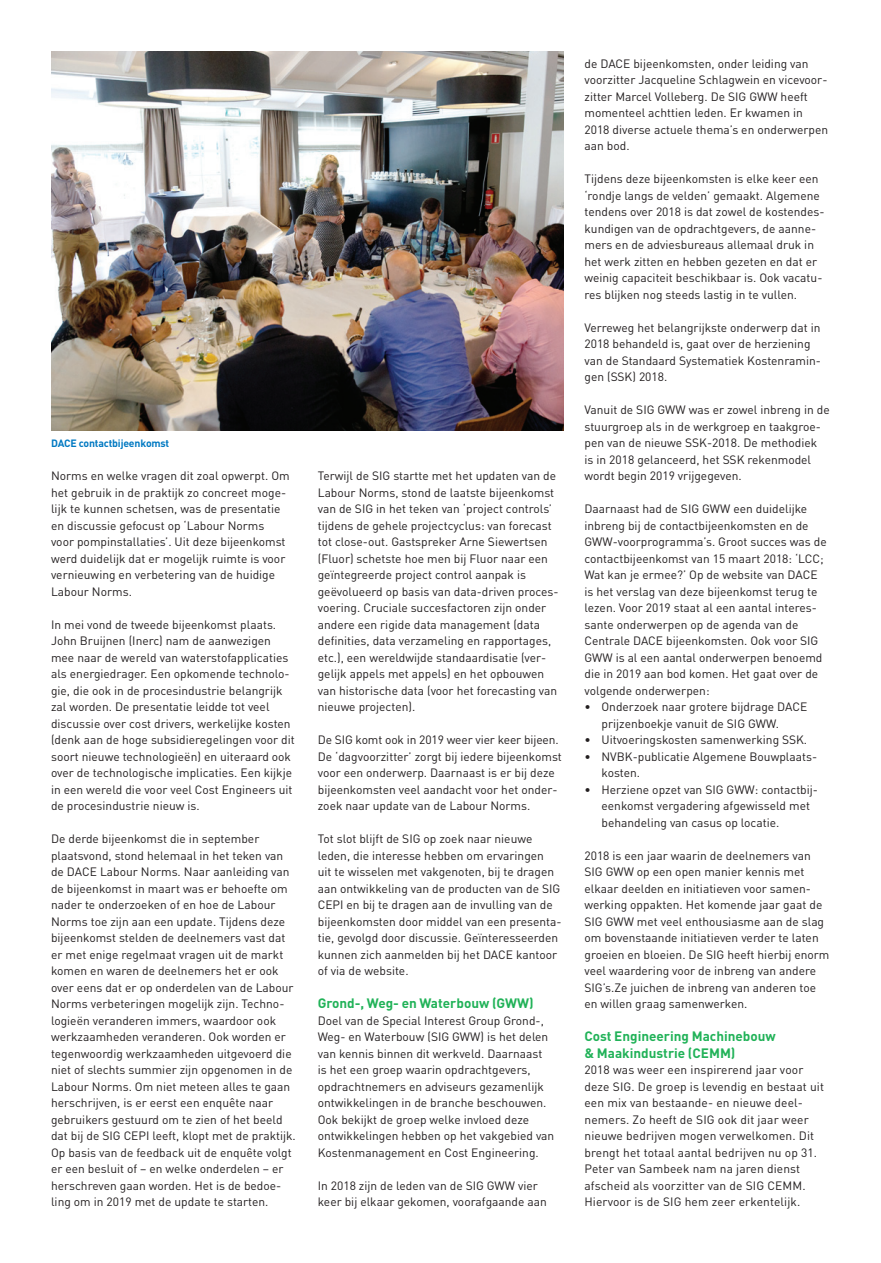
<style>
.page{position:relative;width:881px;height:1263px;background:#fff}
.page>*{position:absolute;margin:0;border:0;box-sizing:border-box;transform-origin:0 0}
.t1{font:700 13.5px/16.5px "DIN Pro";color:#21b258}
.t2{font:12px/16.5px "DIN Pro";color:#231f20}
.t3{font:700 10.5px "DIN Pro";letter-spacing:-.015em;color:#0079c2}
</style>
<div class="page">
<img style="left:51px;top:51px;width:512px;height:379px">
<p class="t3" style="left:51px;top:436px;width:120px">DACE contactbijeenkomst</p>
<p class="t2" style="left:51px;top:467px;width:240px">Norms en welke vragen dit zoal opwerpt. Om het gebruik in de praktijk zo concreet moge&shy;lijk te kunnen schetsen, was de presentatie en discussie gefocust op ‘Labour Norms voor pompinstallaties’. Uit deze bijeenkomst werd duidelijk dat er mogelijk ruimte is voor vernieuwing en verbetering van de huidige Labour Norms.</p>
<p class="t2" style="left:51px;top:615px;width:245px">In mei vond de tweede bijeenkomst plaats.<br>John Bruijnen (Inerc) nam de aanwezigen mee naar de wereld van waterstofapplicaties als energiedrager. Een opkomende technolo&shy;gie, die ook in de procesindustrie belangrijk zal worden. De presentatie leidde tot veel discussie over cost drivers, werkelijke kosten (denk aan de hoge subsidieregelingen voor dit soort nieuwe technologieën) en uiteraard ook over de technologische implicaties. Een kijkje in een wereld die voor veel Cost Engineers uit de procesindustrie nieuw is.</p>
<p class="t2" style="left:51px;top:830px;width:246px">De derde bijeenkomst die in september plaatsvond, stond helemaal in het teken van de DACE Labour Norms. Naar aanleiding van de bijeenkomst in maart was er behoefte om nader te onderzoeken of en hoe de Labour Norms toe zijn aan een update. Tijdens deze bijeenkomst stelden de deelnemers vast dat er met enige regelmaat vragen uit de markt komen en waren de deelnemers het er ook over eens dat er op onderdelen van de Labour Norms verbeteringen mogelijk zijn. Techno&shy;logieën veranderen immers, waardoor ook werkzaamheden veranderen. Ook worden er tegenwoordig werkzaamheden uitgevoerd die niet of slechts summier zijn opgenomen in de Labour Norms. Om niet meteen alles te gaan herschrijven, is er eerst een enquête naar gebruikers gestuurd om te zien of het beeld dat bij de SIG CEPI leeft, klopt met de praktijk.<br>Op basis van de feedback uit de enquête volgt er een besluit of – en welke onderdelen – er herschreven gaan worden. Het is de bedoe&shy;ling om in 2019 met de update te starten.</p>
<p class="t2" style="left:317px;top:467px;width:242px">Terwijl de SIG startte met het updaten van de Labour Norms, stond de laatste bijeenkomst van de SIG in het teken van ‘project controls’ tijdens de gehele projectcyclus: van forecast tot close-out. Gastspreker Arne Siewertsen (Fluor) schetste hoe men bij Fluor naar een geïntegreerde project control aanpak is geëvolueerd op basis van data-driven proces&shy;voering. Cruciale succesfactoren zijn onder andere een rigide data management (data definities, data verzameling en rapportages, etc.), een wereldwijde standaardisatie (ver&shy;gelijk appels met appels) en het opbouwen van historische data (voor het forecasting van nieuwe projecten).</p>
<p class="t2" style="left:317px;top:731px;width:245px">De SIG komt ook in 2019 weer vier keer bijeen.<br>De ‘dagvoorzitter’ zorgt bij iedere bijeenkomst voor een onderwerp. Daarnaast is er bij deze bijeenkomsten veel aandacht voor het onder&shy;zoek naar update van de Labour Norms.</p>
<p class="t2" style="left:317px;top:830px;width:245px">Tot slot blijft de SIG op zoek naar nieuwe leden, die interesse hebben om ervaringen<br>uit te wisselen met vakgenoten, bij te dragen aan ontwikkeling van de producten van de SIG CEPI en bij te dragen aan de invulling van de bijeenkomsten door middel van een presenta&shy;tie, gevolgd door discussie. Geïnteresseerden kunnen zich aanmelden bij het DACE kantoor of via de website.</p>
<p class="t1" style="left:317px;top:994px;width:217px">Grond-, Weg- en Waterbouw (GWW)</p>
<p class="t2" style="left:317px;top:1011px;width:238px">Doel van de Special Interest Group Grond-, Weg- en Waterbouw (SIG GWW) is het delen van kennis binnen dit werkveld. Daarnaast<br>is het een groep waarin opdrachtgevers, opdrachtnemers en adviseurs gezamenlijk ontwikkelingen in de branche beschouwen.<br>Ook bekijkt de groep welke invloed deze ontwikkelingen hebben op het vakgebied van Kostenmanagement en Cost Engineering.</p>
<p class="t2" style="left:317px;top:1176px;width:230px">In 2018 zijn de leden van de SIG GWW vier keer bij elkaar gekomen, voorafgaande aan</p>
<p class="t2" style="left:584px;top:54px;width:245px">de DACE bijeenkomsten, onder leiding van voorzitter Jacqueline Schlagwein en vicevoor&shy;zitter Marcel Volleberg. De SIG GWW heeft momenteel achttien leden. Er kwamen in 2018 diverse actuele thema’s en onderwerpen aan bod.</p>
<p class="t2" style="left:584px;top:170px;width:241px">Tijdens deze bijeenkomsten is elke keer een ‘rondje langs de velden’ gemaakt. Algemene tendens over 2018 is dat zowel de kostendes&shy;kundigen van de opdrachtgevers, de aanne&shy;mers en de adviesbureaus allemaal druk in het werk zitten en hebben gezeten en dat er weinig capaciteit beschikbaar is. Ook vacatu&shy;res blijken nog steeds lastig in te vullen.</p>
<p class="t2" style="left:584px;top:318px;width:238px">Verreweg het belangrijkste onderwerp dat in 2018 behandeld is, gaat over de herziening van de Standaard Systematiek Kostenramin&shy;gen (SSK) 2018.</p>
<p class="t2" style="left:584px;top:401px;width:247px">Vanuit de SIG GWW was er zowel inbreng in de stuurgroep als in de werkgroep en taakgroe&shy;pen van de nieuwe SSK-2018. De methodiek<br>is in 2018 gelanceerd, het SSK rekenmodel wordt begin 2019 vrijgegeven.</p>
<p class="t2" style="left:584px;top:500px;width:244px">Daarnaast had de SIG GWW een duidelijke inbreng bij de contactbijeenkomsten en de GWW-voorprogramma’s. Groot succes was de contactbijeenkomst van 15 maart 2018: ‘LCC; Wat kan je ermee?’ Op de website van DACE is het verslag van deze bijeenkomst terug te lezen. Voor 2019 staat al een aantal interes&shy;sante onderwerpen op de agenda van de Centrale DACE bijeenkomsten. Ook voor SIG GWW is al een aantal onderwerpen benoemd die in 2019 aan bod komen. Het gaat over de volgende onderwerpen:</p>
<p class="t2" style="left:601px;top:698px;width:207px;text-indent:-17px">• Onderzoek naar grotere bijdrage DACE prijzenboekje vanuit de SIG GWW.</p>
<p class="t2" style="left:584px;top:731px;width:224px">• Uitvoeringskosten samenwerking SSK.</p>
<p class="t2" style="left:601px;top:747px;width:217px;text-indent:-17px">• NVBK-publicatie Algemene Bouwplaats&shy;kosten.</p>
<p class="t2" style="left:601px;top:780px;width:218px;text-indent:-17px">• Herziene opzet van SIG GWW: contactbij&shy;eenkomst vergadering afgewisseld met behandeling van casus op locatie.</p>
<p class="t2" style="left:584px;top:846px;width:246px">2018 is een jaar waarin de deelnemers van SIG GWW op een open manier kennis met elkaar deelden en initiatieven voor samen&shy;werking oppakten. Het komende jaar gaat de SIG GWW met veel enthousiasme aan de slag om bovenstaande initiatieven verder te laten groeien en bloeien. De SIG heeft hierbij enorm veel waardering voor de inbreng van andere SIG’s.Ze juichen de inbreng van anderen toe en willen graag samenwerken.</p>
<p class="t1" style="left:584px;top:1027px;width:193px">Cost Engineering Machinebouw &amp; Maakindustrie (CEMM</p>
<p class="t1" style="left:730px;top:1044px;width:6px">)</p>
<p class="t2" style="left:584px;top:1061px;width:241px">2018 was weer een inspirerend jaar voor deze SIG. De groep is levendig en bestaat uit een mix van bestaande- en nieuwe deel&shy;nemers. Zo heeft de SIG ook dit jaar weer nieuwe bedrijven mogen verwelkomen. Dit brengt het totaal aantal bedrijven nu op 31.<br>Peter van Sambeek nam na jaren dienst afscheid als voorzitter van de SIG CEMM.<br>Hiervoor is de SIG hem zeer erkentelijk.</p>
</div>
